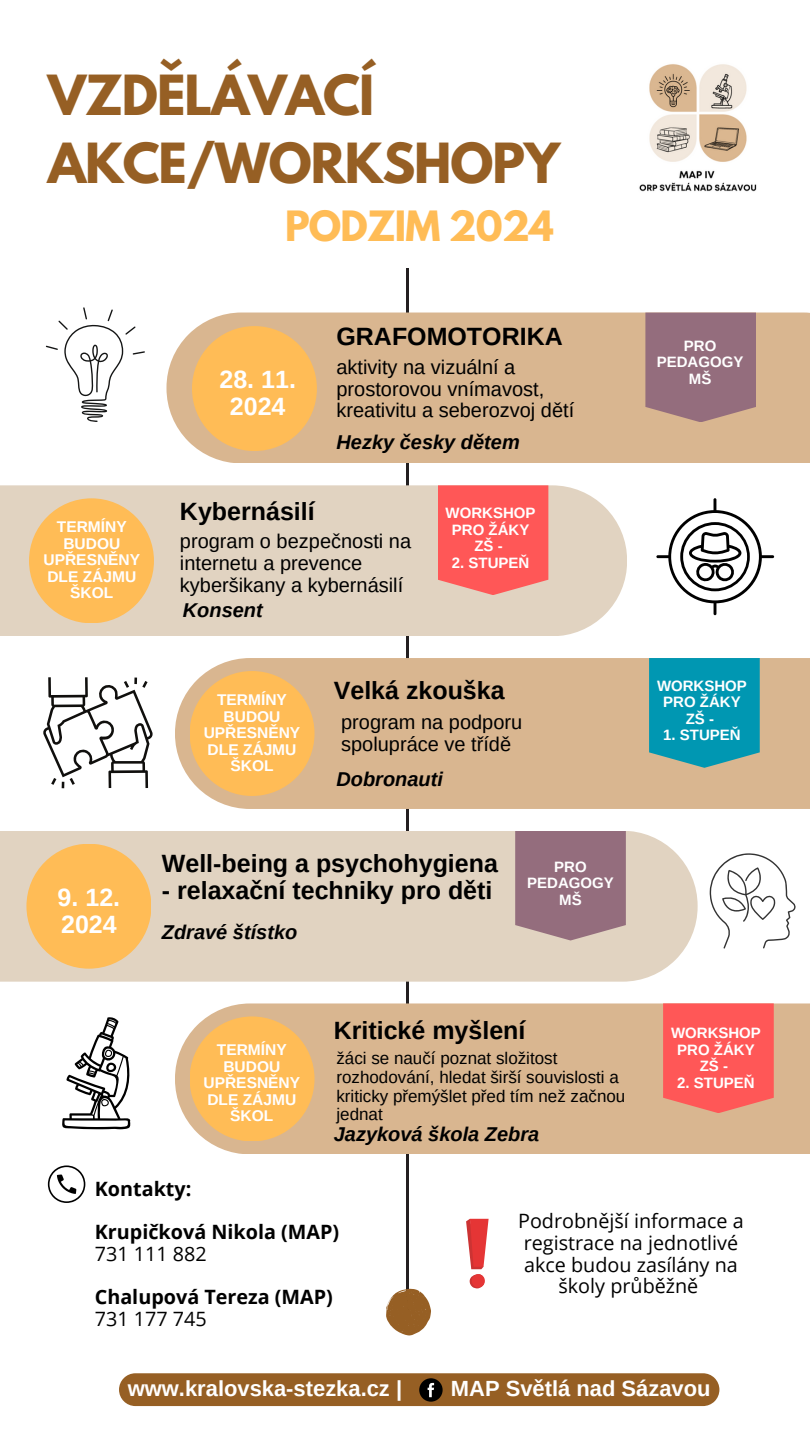
<style>
.page{position:relative;width:810px;height:1440px;background:#fff}
.page>*{position:absolute;margin:0;border:0;box-sizing:border-box;transform-origin:0 0}
.t1{font:700 49px/68.2px "League Spartan";letter-spacing:-.02em;color:#965f24}
.t2{font:700 37px "League Spartan";letter-spacing:-.02em;color:#ffbc56}
.t3{font:700 25px "Arimo";color:#000}
.t4{font:700 25px/27px "Arimo";color:#fff;text-align:center}
.t5{font:700 21.9px "Arimo";color:#fff}
.t6{font:20px/21.8px "Arimo";color:#000}
.t7{font:italic 700 20px "Arimo";color:#000}
.t8{font:19.8px/21.8px "Open Sans";color:#000;text-align:center}
.t9{font:700 19.8px/21.8px "Open Sans";color:#000}
.t10{font:17px/18.8px "Arimo";color:#000}
.t11{font:700 15.5px/16.5px "Arimo";color:#fff;text-align:center}
.t12{font:700 15px/16.5px "Arimo";color:#fff;text-align:center}
.s1{font-weight:400}
</style>
<div class="page">
<hr style="left:406px;top:268px;width:3px;height:1043px;background:#231f20">
<div style="left:167px;top:313px;width:643px;height:150px;background:#d9b690"></div>
<div style="left:192px;top:326px;width:125px;height:125px;background:#ffbc56;border-radius:50%"></div>
<svg style="left:645px;top:313px;width:111px;height:109px;background:#99727e"></svg>
<div style="left:0;top:831px;width:698px;height:151px;background:#e1d3c1"></div>
<div style="left:26px;top:844px;width:125px;height:125px;background:#ffbc56;border-radius:50%"></div>
<svg style="left:515px;top:831px;width:111px;height:110px;background:#9a7582"></svg>
<div style="left:175px;top:658px;width:635px;height:151px;background:#d9b690"></div>
<div style="left:190px;top:671px;width:125px;height:125px;background:#ffbc56;border-radius:50%"></div>
<svg style="left:649px;top:658px;width:111px;height:110px;background:#1099af"></svg>
<div style="left:0;top:485px;width:627px;height:151px;background:#e1d3c1"></div>
<div style="left:29px;top:498px;width:125px;height:125px;background:#ffbc56;border-radius:50%"></div>
<svg style="left:438px;top:485px;width:110px;height:110px;background:#fc5f5e"></svg>
<div style="left:175px;top:1003px;width:635px;height:151px;background:#d9b690"></div>
<div style="left:190px;top:1016px;width:125px;height:125px;background:#ffbc56;border-radius:50%"></div>
<svg style="left:663px;top:1003px;width:111px;height:110px;background:#fc5e5b"></svg>
<div style="left:119px;top:1373px;width:600px;height:33px;background:#965f24"></div>
<img style="left:639px;top:64px;width:118px;height:128px">
<svg style="left:48px;top:1165px;width:37px;height:38px"></svg>
<svg style="left:466px;top:1219px;width:23px;height:69px"></svg>
<svg style="left:386px;top:1289px;width:45px;height:47px"></svg>
<svg style="left:46px;top:307px;width:99px;height:115px"></svg>
<svg style="left:62px;top:1017px;width:69px;height:112px"></svg>
<svg style="left:656px;top:498px;width:118px;height:117px"></svg>
<svg style="left:43px;top:677px;width:110px;height:111px"></svg>
<svg style="left:710px;top:853px;width:86px;height:96px"></svg>
<p class="t1" style="left:48px;top:67px;width:514px">VZDĚLÁVACÍ<br>AKCE/WORKSHOPY</p>
<p class="t2" style="left:285px;top:208px;width:270px">PODZIM 2024</p>
<p class="t4" style="left:220px;top:366px;width:78px">28. 11.<br>2024</p>
<p class="t3" style="left:336px;top:322px;width:228px">GRAFOMOTORIKA</p>
<h5 class="t6" style="left:336px;top:356px;width:239px">aktivity na vizuální a prostorovou vnímavost, kreativitu a seberozvoj dětí</h5>
<h5 class="t7" style="left:336px;top:431px;width:185px">Hezky česky dětem</h5>
<h3 class="t3" style="left:180px;top:498px;width:136px">Kybernásilí</h3>
<p class="t11" style="left:44px;top:519px;width:98px">TERMÍNY<br>BUDOU<br>UPŘESNĚNY<br>DLE ZÁJMU<br>ŠKOL</p>
<p class="t12" style="left:446px;top:505px;width:91px">WORKSHOP<br>PRO ŽÁKY<br>ZŠ -</p>
<h4 class="t6" style="left:180px;top:530px;width:233px">program o bezpečnosti na internetu a prevence kyberšikany a kybernásilí</h4>
<p class="t12" style="left:452px;top:554px;width:79px">2. STUPEŇ</p>
<h6 class="t7" style="left:183px;top:599px;width:81px">Konsent</h6>
<h4 class="t12" style="left:657px;top:337px;width:88px">PRO<br>PEDAGOGY</h4>
<h4 class="t12" style="left:689px;top:370px;width:24px">MŠ</h4>
<h5 class="t11" style="left:204px;top:691px;width:98px">TERMÍNY<br>BUDOU<br>UPŘESNĚNY<br>DLE ZÁJMU<br>ŠKOL</h5>
<p class="t3" style="left:334px;top:677px;width:172px">Velká zkouška</p>
<h4 class="t12" style="left:657px;top:677px;width:91px">WORKSHOP<br>PRO ŽÁKY<br>ZŠ -</h4>
<h6 class="t12" style="left:663px;top:727px;width:79px">1. STUPEŇ</h6>
<p class="t6" style="left:341px;top:711px;width:183px">program na podporu spolupráce ve třídě</p>
<p class="t7" style="left:336px;top:768px;width:108px">Dobronauti</p>
<p class="t3" style="left:162px;top:849px;width:338px">Well-being a psychohygiena</p>
<p class="t4" style="left:58px;top:884px;width:64px">9. 12.</p>
<p class="t3" style="left:162px;top:876px;width:332px">- relaxační techniky pro děti</p>
<p class="t4" style="left:61px;top:911px;width:57px">2024</p>
<p class="t7" style="left:162px;top:921px;width:137px">Zdravé štístko</p>
<p class="t12" style="left:527px;top:858px;width:88px">PRO<br>PEDAGOGY</p>
<h4 class="t12" style="left:559px;top:891px;width:24px">MŠ</h4>
<h5 class="t11" style="left:204px;top:1042px;width:98px">TERMÍNY<br>BUDOU<br>UPŘESNĚNY<br>DLE ZÁJMU<br>ŠKOL</h5>
<p class="t3" style="left:334px;top:1016px;width:193px">Kritické myšlení</p>
<p class="t10" style="left:336px;top:1049px;width:290px">žáci se naučí poznat složitost rozhodování, hledat širší souvislosti a kriticky přemýšlet před tím než začnou jednat</p>
<h4 class="t7" style="left:334px;top:1123px;width:207px">Jazyková škola Zebra</h4>
<p class="t12" style="left:671px;top:1025px;width:91px">WORKSHOP<br>PRO ŽÁKY<br>ZŠ -</p>
<p class="t12" style="left:677px;top:1074px;width:79px">2. STUPEŇ</p>
<p class="t9" style="left:95px;top:1177px;width:98px">Kontakty:</p>
<p class="t9" style="left:95px;top:1221px;width:246px">Krupičková Nikola (MAP)<br><span class="s1">731 111 882</span></p>
<h5 class="t9" style="left:95px;top:1286px;width:240px">Chalupová Tereza (MAP)<br><span class="s1">731 177 745</span></h5>
<p class="t8" style="left:518px;top:1210px;width:227px">Podrobnější informace a registrace na jednotlivé akce budou zasílány na školy průběžně</p>
<p class="t5" style="left:128px;top:1377px;width:276px">www.kralovska-stezka.cz |</p>
<p class="t5" style="left:451px;top:1377px;width:261px">MAP Světlá nad Sázavou</p>
</div>
